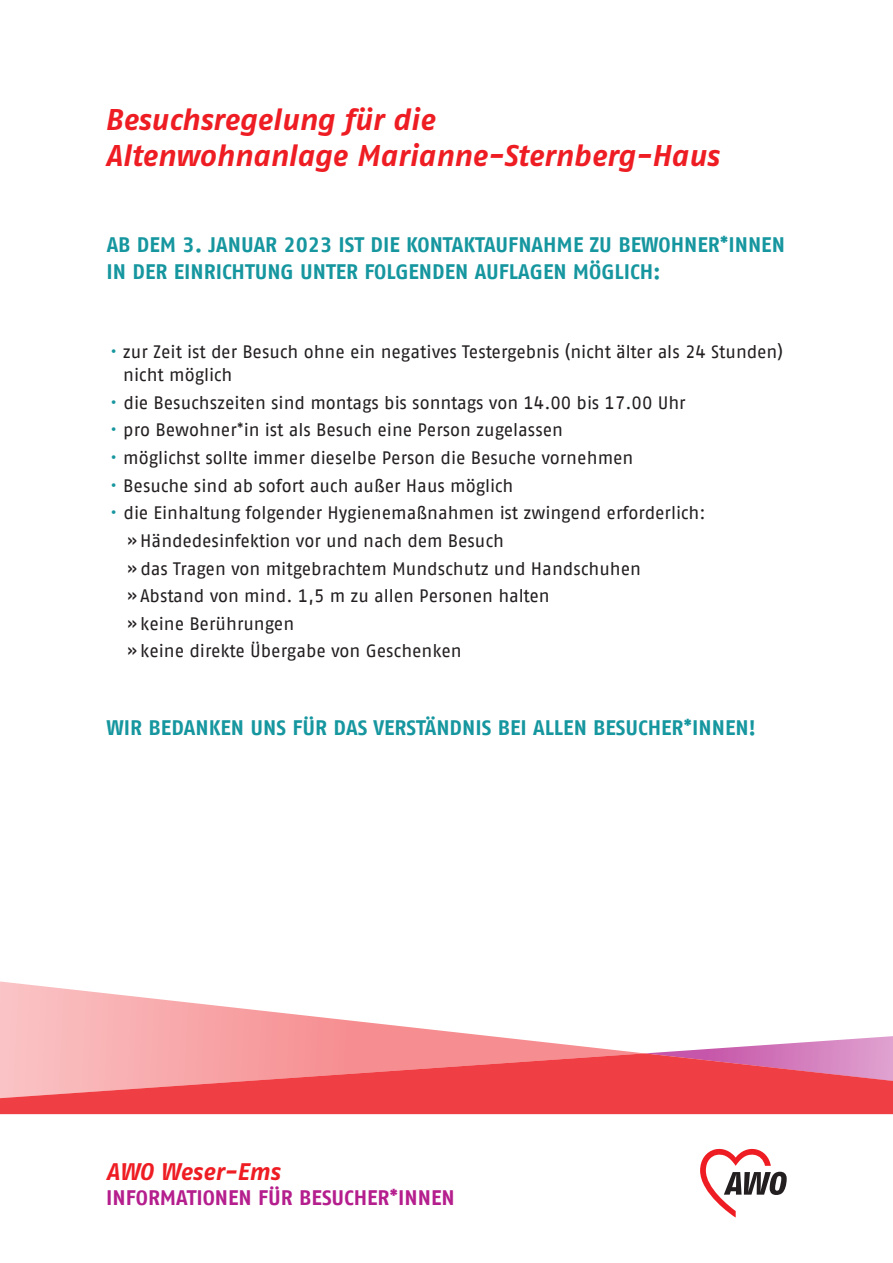
<style>
.page{position:relative;width:893px;height:1263px;background:#fff}
.page>*{position:absolute;margin:0;border:0;box-sizing:border-box;transform-origin:0 0}
.t1{font:italic 700 30px/36px "Fago Pro";letter-spacing:-.005em;color:#ee1d23}
.t2{font:italic 700 24px "Fago Pro";letter-spacing:-.005em;color:#ee1d23}
.t3{font:700 21px/27px "AWO Fago Office";color:#16969f}
.t4{font:700 21px "AWO Fago Office";color:#b41e8d}
.t5{font:18px/27.6px "AWO Fago Office";color:#231f20}
.s1{font-size:18px}
.s2{color:#16969f}
</style>
<div class="page">
<svg style="left:0;top:981px;width:641px;height:72px"></svg>
<svg style="left:651px;top:1036px;width:242px;height:17px"></svg>
<svg style="left:0;top:1053px;width:893px;height:61px;background:#f05f67"></svg>
<svg style="left:700px;top:1148px;width:87px;height:69px"></svg>
<h1 class="t1" style="left:105px;top:102px;width:616px">Besuchsregelung für die<br>Altenwohnanlage Marianne-Sternberg-Haus</h1>
<p class="t3" style="left:107px;top:231px;width:680px">AB DEM 3. JANUAR 2023 IST DIE KONTAKTAUFNAHME ZU BEWOHNER<span class="s1">*</span>INNEN<br>IN DER EINRICHTUNG UNTER FOLGENDEN AUFLAGEN MÖGLICH:</p>
<p class="t5" style="left:123px;top:339px;width:661px;line-height:23.4px;text-indent:-13px"><span class="s2">•</span> zur Zeit ist der Besuch ohne ein negatives Testergebnis (nicht älter als 24 Stunden) nicht möglich</p>
<p class="t5" style="left:110px;top:388px;width:577px"><span class="s2">•</span> die Besuchszeiten sind montags bis sonntags von 14.00 bis 17.00 Uhr</p>
<p class="t5" style="left:110px;top:416px;width:454px"><span class="s2">•</span> pro Bewohner<sup>*</sup>in ist als Besuch eine Person zugelassen</p>
<p class="t5" style="left:110px;top:444px;width:525px"><span class="s2">•</span> möglichst sollte immer dieselbe Person die Besuche vornehmen</p>
<p class="t5" style="left:110px;top:471px;width:405px"><span class="s2">•</span> Besuche sind ab sofort auch außer Haus möglich</p>
<p class="t5" style="left:127px;top:499px;width:580px;text-indent:-17px"><span class="s2">•</span> die Einhaltung folgender Hygienemaßnahmen ist zwingend erforderlich: » Händedesinfektion vor und nach dem Besuch<br>» das Tragen von mitgebrachtem Mundschutz und Handschuhen<br>» Abstand von mind. 1,5 m zu allen Personen halten<br>» keine Berührungen<br>» keine direkte Übergabe von Geschenken</p>
<p class="t3" style="left:107px;top:713px;width:651px">WIR BEDANKEN UNS FÜR DAS VERSTÄNDNIS BEI ALLEN BESUCHER<span class="s1">*</span>INNEN!</p>
<h2 class="t2" style="left:106px;top:1157px;width:175px">AWO Weser-Ems</h2>
<p class="t4" style="left:106px;top:1186px;width:350px">INFORMATIONEN FÜR BESUCHER<span class="s1">*</span>INNEN</p>
</div>
